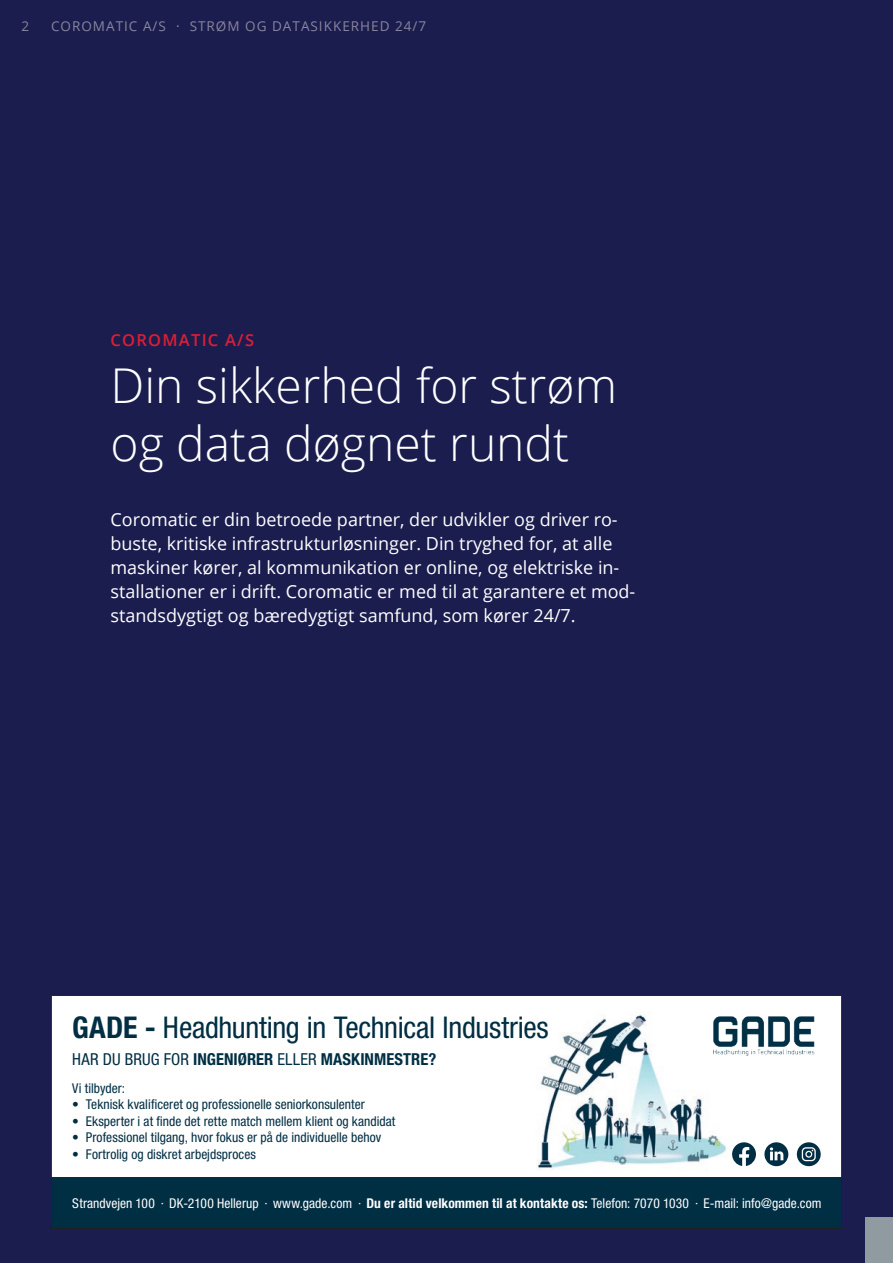
<style>
.page{position:relative;width:893px;height:1263px;background:#1a1d4e}
.page>*{position:absolute;margin:0;border:0;box-sizing:border-box;transform-origin:0 0}
.t1{font:300 48px/57.6px "Open Sans";color:#fff}
.t2{font:condensed 30px "Helvetica Neue LT Std";letter-spacing:-.01em;color:#002e43}
.U1{font:18px/24px "Open Sans";color:#fff}
.t3{font:700 condensed 16.5px "Helvetica Neue LT Std";letter-spacing:.005em;color:#002e43}
.t4{font:600 16.5px "Open Sans";letter-spacing:.075em;color:#dc1d36}
.t5{font:condensed 13.5px "Helvetica Neue LT Std";letter-spacing:.005em;color:#002e43}
.t6{font:condensed 13.5px "Helvetica Neue LT Std";letter-spacing:.005em;color:#fff}
.Pag1{font:13.5px "Open Sans";letter-spacing:.075em;color:#89849e}
.s1{font-weight:700}
.s2{font-weight:400}
</style>
<div class="page">
<div style="left:865px;top:1217px;width:28px;height:46px;background:#8f9aa1"></div>
<div style="left:51px;top:995px;width:791px;height:234px;background:#fff"></div>
<div style="left:51px;top:1178px;width:791px;height:51px;background:#002e43"></div>
<img style="left:537px;top:1015px;width:190px;height:154px">
<img style="left:703px;top:1016px;width:112px;height:40px">
<svg style="left:732px;top:1142px;width:24px;height:24px"></svg>
<svg style="left:764px;top:1142px;width:24px;height:24px"></svg>
<svg style="left:797px;top:1142px;width:24px;height:24px"></svg>
<div style="left:51px;top:995px;width:791px;height:234px;border:1px solid #231f20"></div>
<p class="Pag1" style="left:22px;top:17px;width:9px">2</p>
<p class="Pag1" style="left:51px;top:17px;width:377px">COROMATIC A/S · STRØM OG DATASIKKERHED 24/7</p>
<h4 class="t4" style="left:111px;top:328px;width:145px">COROMATIC A/S</h4>
<h1 class="t1" style="left:111px;top:356px;width:508px">Din sikkerhed for strøm og data døgnet rundt</h1>
<p class="U1" style="left:111px;top:507px;width:526px">Coromatic er din betroede partner, der udvikler og driver ro&shy;buste, kritiske infrastrukturløsninger. Din tryghed for, at alle maskiner kører, al kommunikation er online, og elektriske in&shy;stallationer er i drift. Coromatic er med til at garantere et mod&shy;standsdygtigt og bæredygtigt samfund, som kører 24/7.</p>
<p class="t2" style="left:72px;top:1010px;width:478px"><span class="s1">GADE -</span> Headhunting in Technical Industries</p>
<p class="t3" style="left:72px;top:1049px;width:366px"><span class="s2">HAR DU BRUG FOR</span> INGENIØRER <span class="s2">ELLER</span> MASKINMESTRE?</p>
<p class="t5" style="left:72px;top:1080px;width:54px">Vi tilbyder:</p>
<p class="t5" style="left:72px;top:1097px;width:294px">• Teknisk kvalificeret og professionelle seniorkonsulenter</p>
<p class="t5" style="left:72px;top:1113px;width:325px">• Eksperter i at finde det rette match mellem klient og kandidat</p>
<p class="t5" style="left:72px;top:1129px;width:310px">• Professionel tilgang, hvor fokus er på de individuelle behov</p>
<p class="t5" style="left:72px;top:1146px;width:185px">• Fortrolig og diskret arbejdsproces</p>
<p class="t6" style="left:72px;top:1195px;width:751px">Strandvejen 100 · DK-2100 Hellerup · www.gade.com · <span class="s1">Du er altid velkommen til at kontakte os:</span> Telefon: 7070 1030 · E-mail: info@gade.com</p>
</div>
